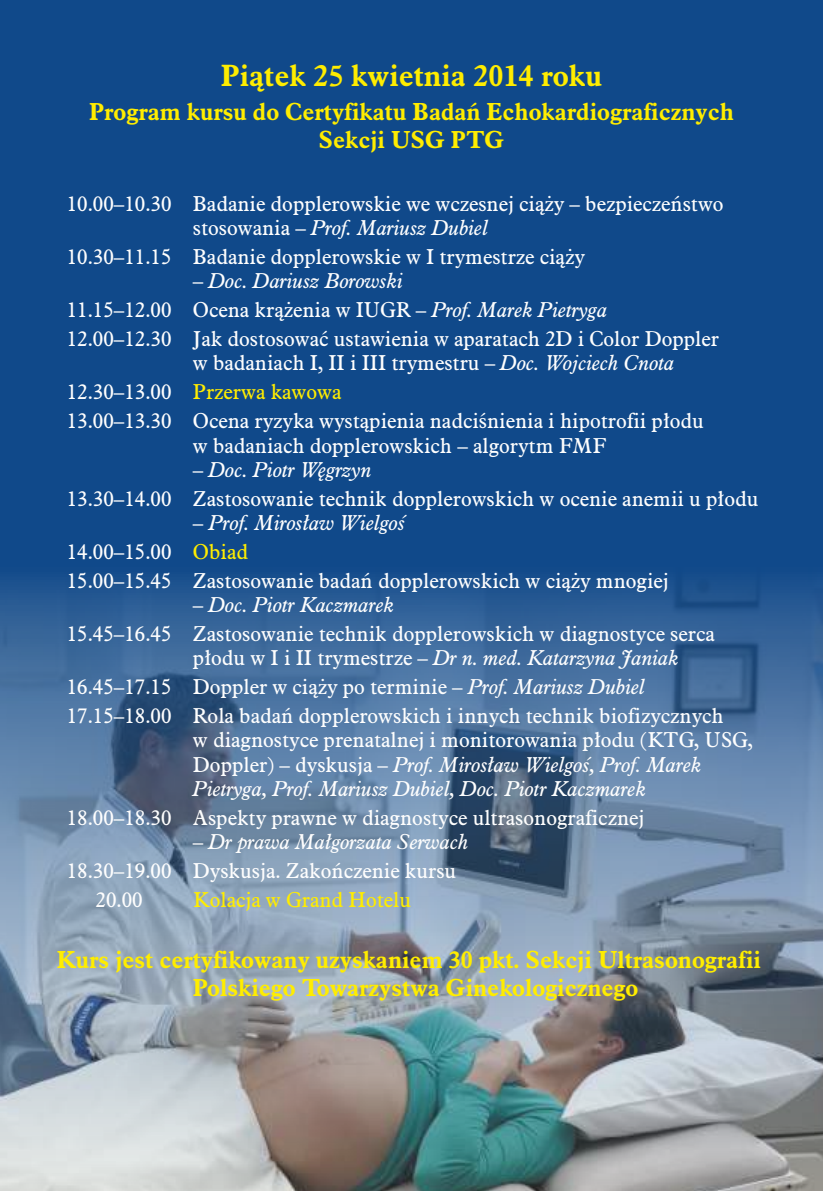
<style>
.page{position:relative;width:823px;height:1191px;background:#fff}
.page>*{position:absolute;margin:0;border:0;box-sizing:border-box;transform-origin:0 0}
.t1{font:700 30px "Aldine 721 EU";color:#ffed00}
.t2{font:700 24px/27.6px "Aldine 721 EU";color:#ffed00;text-align:center}
.t3{font:21px/29px "Aldine 721 EU";color:#fefefe}
.t4{font:italic 21px/24.2px "Aldine 721 EU";color:#fefefe}
.t5{font:21px "Aldine 721 EU";color:#ffed00}
.s1{font-style:italic}
.s2{color:#ffed00}
.s3{font-style:normal}
</style>
<div class="page">
<div style="left:0;top:0;width:822px;height:1191px;background:#10498a"></div>
<img style="left:0;top:580px;width:822px;height:611px">
<h1 class="t1" style="left:221px;top:64px;width:382px">Piątek 25 kwietnia 2014 roku</h1>
<p class="t2" style="left:89px;top:100px;width:645px">Program kursu do Certyfikatu Badań Echokardiograficznych<br>Sekcji USG PTG</p>
<p class="t3" style="left:193px;top:193px;width:531px;line-height:24.2px;text-indent:-126px">10.00–10.30 Badanie dopplerowskie we wczesnej ciąży – bezpieczeństwo stosowania – <span class="s1">Prof. Mariusz Dubiel</span></p>
<p class="t3" style="left:67px;top:244px;width:519px">10.30–11.15 Badanie dopplerowskie w I trymestrze ciąży</p>
<p class="t3" style="left:67px;top:268px;width:653px;text-indent:126px">– <span class="s1">Doc. Dariusz Borowski<br></span>11.15–12.00 Ocena krążenia w IUGR – <span class="s1">Prof. Marek Pietryga<br></span>12.00–12.30 Jak dostosować ustawienia w aparatach 2D i Color Doppler</p>
<p class="t3" style="left:67px;top:350px;width:638px;text-indent:126px">w badaniach I, II i III trymestru – <span class="s1">Doc. Wojciech Cnota<br></span>12.30–13.00 <span class="s2">Przerwa kawowa<br></span>13.00–13.30 Ocena ryzyka wystąpienia nadciśnienia i hipotrofii płodu</p>
<p class="t3" style="left:193px;top:432px;width:414px">w badaniach dopplerowskich – algorytm FMF</p>
<p class="t3" style="left:67px;top:456px;width:692px;text-indent:126px">– <span class="s1">Doc. Piotr Węgrzyn<br></span>13.30–14.00 Zastosowanie technik dopplerowskich w ocenie anemii u płodu</p>
<p class="t3" style="left:67px;top:510px;width:603px;text-indent:126px">– <span class="s1">Prof. Mirosław Wielgoś<br></span>14.00–15.00 <span class="s2">Obiad<br></span>15.00–15.45 Zastosowanie badań dopplerowskich w ciąży mnogiej</p>
<p class="t3" style="left:67px;top:592px;width:649px;text-indent:126px">– <span class="s1">Doc. Piotr Kaczmarek<br></span>15.45–16.45 Zastosowanie technik dopplerowskich w diagnostyce serca</p>
<p class="t3" style="left:67px;top:645px;width:658px;text-indent:126px">płodu w I i II trymestrze – <span class="s1">Dr n. med. Katarzyna Janiak<br></span>16.45–17.15 Doppler w ciąży po terminie – <span class="s1">Prof. Mariusz Dubiel<br></span>17.15–18.00 Rola badań dopplerowskich i innych technik biofizycznych</p>
<p class="t4" style="left:193px;top:729px;width:561px"><span class="s3">w diagnostyce prenatalnej i monitorowania płodu (KTG, USG,<br>Doppler) – dyskusja –</span> Prof. Mirosław Wielgoś, Prof. Marek<br>Pietryga, Prof. Mariusz Dubiel, Doc. Piotr Kaczmarek</p>
<p class="t3" style="left:67px;top:804px;width:578px">18.00–18.30 Aspekty prawne w diagnostyce ultrasonograficznej</p>
<p class="t4" style="left:193px;top:831px;width:277px"><span class="s3">–</span> Dr prawa Małgorzata Serwach</p>
<p class="t3" style="left:67px;top:857px;width:391px">18.30–19.00 Dyskusja. Zakończenie kursu</p>
<p class="t3" style="left:96px;top:886px;width:49px">20.00</p>
<p class="t5" style="left:193px;top:891px;width:219px">Kolacja w Grand Hotelu</p>
<p class="t2" style="left:57px;top:948px;width:705px">Kurs jest certyfikowany uzyskaniem 30 pkt. Sekcji Ultrasonografii<br>Polskiego Towarzystwa Ginekologicznego</p>
</div>
